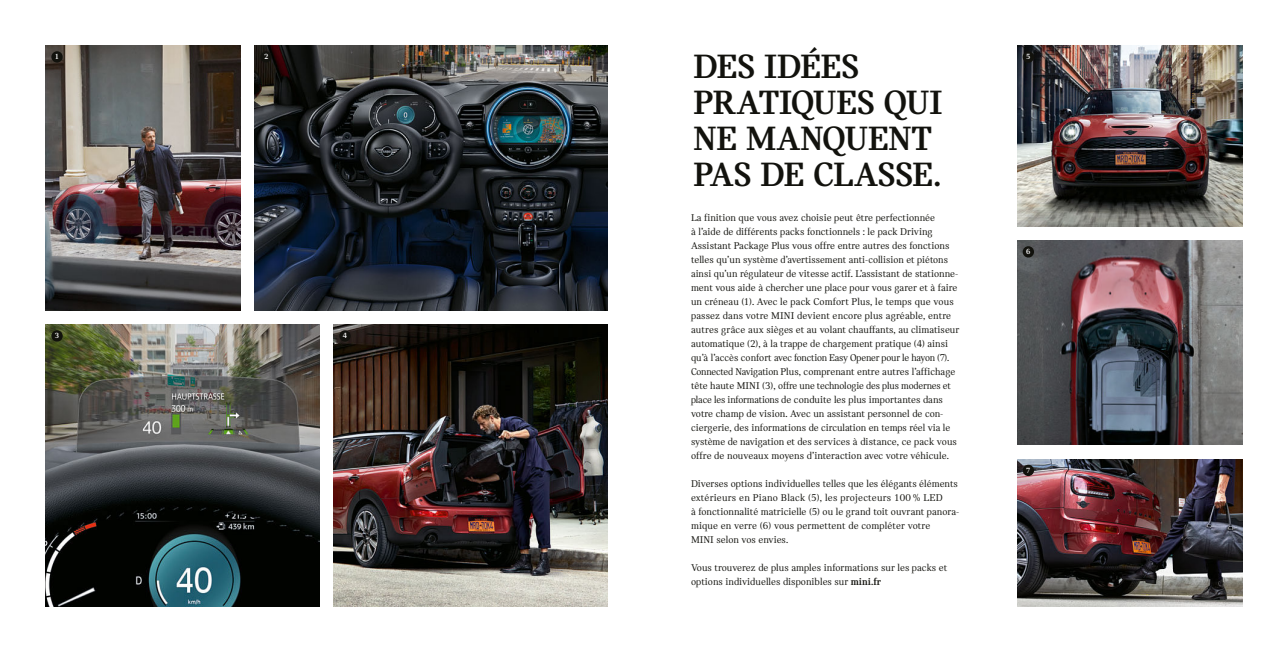
<style>
.page{position:relative;width:1288px;height:652px;background:#fff}
.page>*{position:absolute;margin:0;border:0;box-sizing:border-box;transform-origin:0 0}
.t1{font:700 36px/36px "MINI Serif";letter-spacing:-.005em;color:#12120d}
.t2{font:10.5px/14px "MINI Serif Regular 10";color:#12120d}
.t3{font:700 8px "MINI Serif";color:#fff}
.s1{font-family:"MINI Serif";font-weight:700}
</style>
<div class="page">
<img style="left:46px;top:325px;width:273px;height:282px">
<img style="left:255px;top:46px;width:352px;height:264px">
<img style="left:46px;top:46px;width:194px;height:264px">
<img style="left:333px;top:325px;width:274px;height:282px">
<div style="left:339px;top:330px;width:11px;height:12px;background:#12120d;border-radius:50%"></div>
<div style="left:51px;top:51px;width:12px;height:12px;background:#12120d;border-radius:50%"></div>
<div style="left:260px;top:51px;width:12px;height:12px;background:#12120d;border-radius:50%"></div>
<div style="left:51px;top:330px;width:12px;height:12px;background:#12120d;border-radius:50%"></div>
<img style="left:1017px;top:241px;width:225px;height:204px">
<img style="left:1017px;top:459px;width:225px;height:148px">
<img style="left:1017px;top:46px;width:225px;height:180px">
<div style="left:1022px;top:51px;width:11px;height:12px;background:#12120d;border-radius:50%"></div>
<div style="left:1022px;top:246px;width:11px;height:12px;background:#12120d;border-radius:50%"></div>
<div style="left:1022px;top:465px;width:11px;height:11px;background:#12120d;border-radius:50%"></div>
<p class="t3" style="left:55px;top:52px;width:6px">1</p>
<p class="t3" style="left:264px;top:52px;width:6px">2</p>
<p class="t3" style="left:55px;top:331px;width:6px">3</p>
<p class="t3" style="left:343px;top:331px;width:6px">4</p>
<h1 class="t1" style="left:693px;top:49px;width:250px">DES IDÉES<br>PRATIQUES QUI<br>NE MANQUENT<br>PAS DE CLASSE.</h1>
<p class="t2" style="left:691px;top:210px;width:270px">La finition que vous avez choisie peut être perfectionnée<br>à l’aide de différents packs fonctionnels : le pack Driving Assistant Package Plus vous offre entre autres des fonctions telles qu’un système d’avertissement anti-collision et piétons ainsi qu’un régulateur de vitesse actif. L’assistant de stationne&shy;ment vous aide à chercher une place pour vous garer et à faire un créneau (1). Avec le pack Comfort Plus, le temps que vous passez dans votre MINI devient encore plus agréable, entre autres grâce aux sièges et au volant chauffants, au climatiseur automatique (2), à la trappe de chargement pratique (4) ainsi qu’à l’accès confort avec fonction Easy Opener pour le hayon (7).<br>Connected Navigation Plus, comprenant entre autres l’affichage tête haute MINI (3), offre une technologie des plus modernes et place les informations de conduite les plus importantes dans votre champ de vision. Avec un assistant personnel de con&shy;ciergerie, des informations de circulation en temps réel via le système de navigation et des services à distance, ce pack vous offre de nouveaux moyens d’interaction avec votre véhicule.</p>
<p class="t2" style="left:691px;top:476px;width:270px">Diverses options individuelles telles que les élégants éléments extérieurs en Piano Black (5), les projecteurs 100 % LED<br>à fonctionnalité matricielle (5) ou le grand toit ouvrant panora&shy;mique en verre (6) vous permettent de compléter votre<br>MINI selon vos envies.</p>
<p class="t2" style="left:691px;top:560px;width:258px">Vous trouverez de plus amples informations sur les packs et options individuelles disponibles sur <span class="s1">mini.fr</span></p>
<p class="t3" style="left:1026px;top:52px;width:6px">5</p>
<p class="t3" style="left:1026px;top:247px;width:6px">6</p>
<p class="t3" style="left:1026px;top:466px;width:6px">7</p>
</div>
